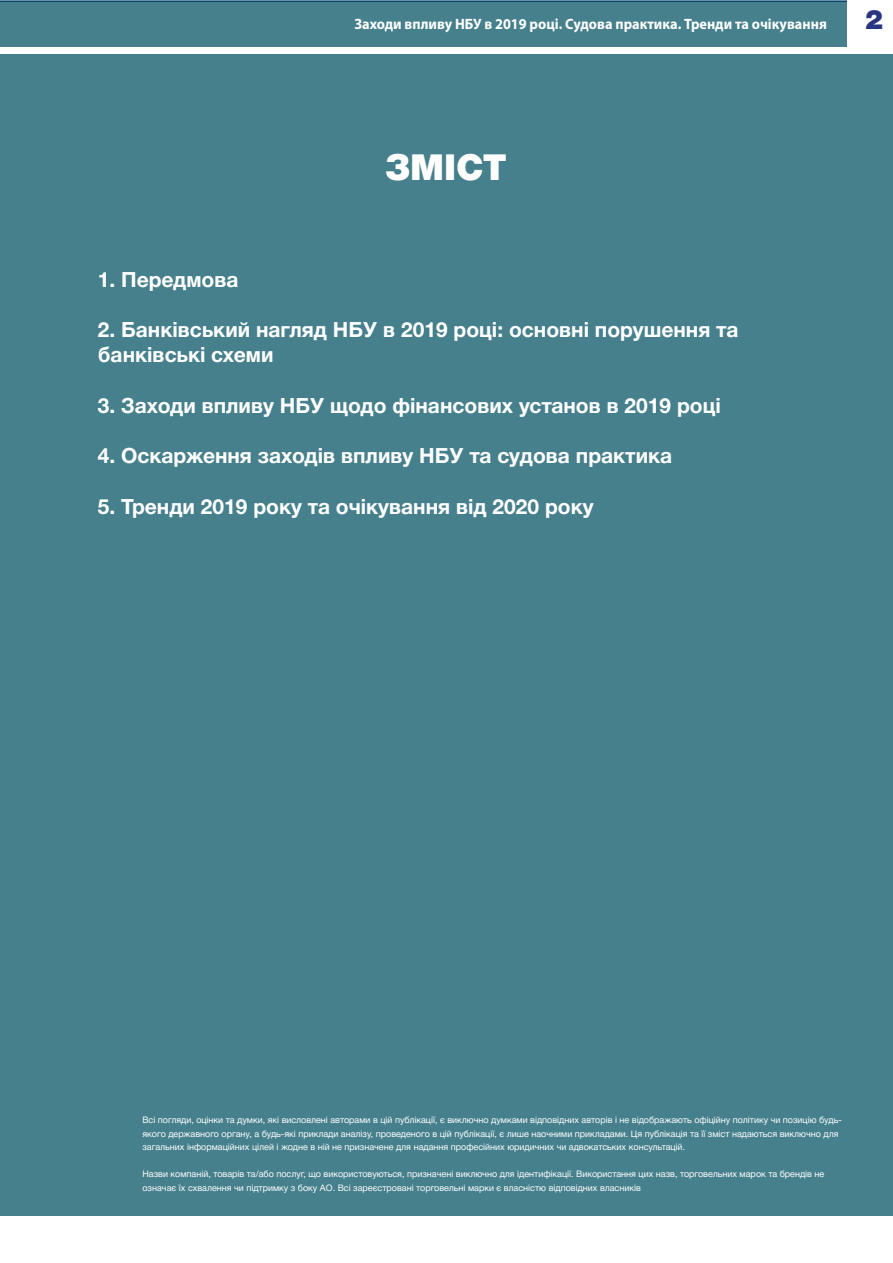
<style>
.page{position:relative;width:893px;height:1263px;background:#fff}
.page>*{position:absolute;margin:0;border:0;box-sizing:border-box;transform-origin:0 0}
.t1{font:900 36px "Helvetica Neue Cyr";color:#fff}
.t2{font:900 27px "Helvetica Neue Cyr";color:#283583}
.t3{font:700 21px/25.2px "Helvetica Neue Cyr";color:#fff}
.t4{font:700 15px "Myriad Pro";color:#fff;scale:.95 1}
.t5{font:9px/13.5px "Helvetica Neue Cyr";color:#fff}
</style>
<div class="page">
<div style="left:0;top:0;width:893px;height:1216px;background:#45808c"></div>
<div style="left:847px;top:0;width:46px;height:47px;background:#fff"></div>
<div style="left:0;top:47px;width:893px;height:6px;background:#fff"></div>
<h3 class="t4" style="left:354px;top:14px;width:499px">Заходи впливу НБУ в 2019 році. Судова практика. Тренди та очікування</h3>
<h2 class="t2" style="left:865px;top:4px;width:20px">2</h2>
<h1 class="t1" style="left:386px;top:147px;width:123px">ЗМІСТ</h1>
<h3 class="t3" style="left:98px;top:267px;width:142px">1. Передмова</h3>
<h3 class="t3" style="left:98px;top:317px;width:642px">2. Банківський нагляд НБУ в 2019 році: основні порушення та банківські схеми</h3>
<h3 class="t3" style="left:98px;top:393px;width:625px">3. Заходи впливу НБУ щодо фінансових установ в 2019 році</h3>
<h3 class="t3" style="left:98px;top:443px;width:576px">4. Оскарження заходів впливу НБУ та судова практика</h3>
<h3 class="t3" style="left:98px;top:494px;width:497px">5. Тренди 2019 року та очікування від 2020 року</h3>
<p class="t5" style="left:142px;top:1113px;width:701px">Всі погляди, оцінки та думки, які висловлені авторами в цій публікації, є виключно думками відповідних авторів і не відображають офіційну політику чи позицію будь&shy;якого державного органу, а будь-які приклади аналізу, проведеного в цій публікації, є лише наочними прикладами. Ця публікація та її зміст надаються виключно для загальних інформаційних цілей і жодне в ній не призначене для надання професійних юридичних чи адвокатських консультацій.</p>
<p class="t5" style="left:142px;top:1167px;width:683px">Назви компаній, товарів та/або послуг, що використовуються, призначені виключно для ідентифікації. Використання цих назв, торговельних марок та брендів не означає їх схвалення чи підтримку з боку АО. Всі зареєстровані торговельні марки є власністю відповідних власників</p>
</div>
